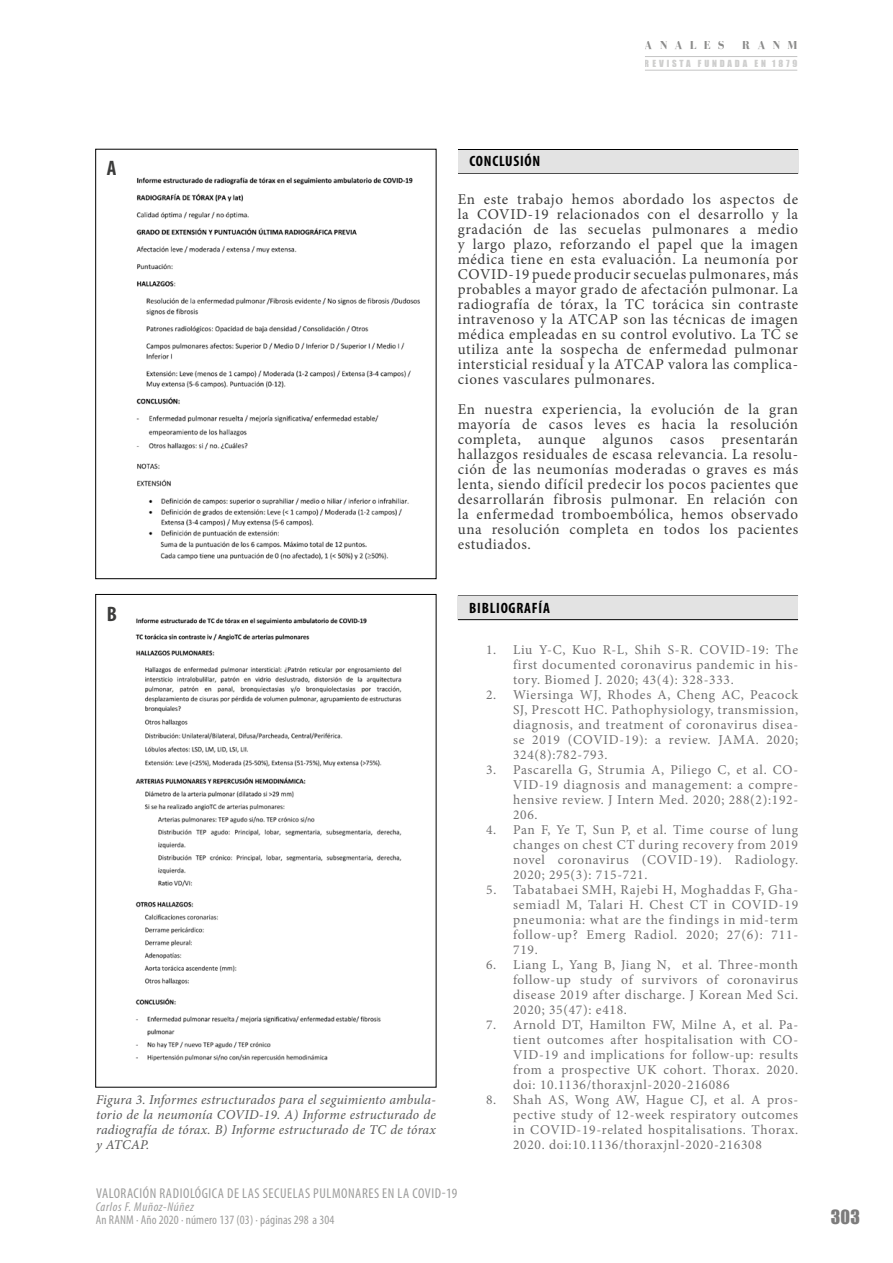
<style>
.page{position:relative;width:893px;height:1263px;background:#fff}
.page>*{position:absolute;margin:0;border:0;box-sizing:border-box;transform-origin:0 0}
.Letras-Figuras{font:700 condensed 21px "Myriad Pro";color:#3c3c3b}
.t1{font:18px "Impact";color:#7c7b7b}
.Anales{font:15px/15px "Minion Pro";letter-spacing:.04em;color:#3c3c3b;text-align:justify}
.t2{font:700 condensed 15px "Myriad Pro";letter-spacing:.05em;color:#000}
.t3{font:condensed 14.25px "Myriad Pro";letter-spacing:.04em;color:#9d9d9c}
.t4{font:13.5px/15px "Minion Pro";letter-spacing:.05em;color:#706f6f;text-align:justify}
.t5{font:italic 13.5px/15px "Minion Pro";letter-spacing:.015em;color:#575756;text-align:justify}
.t6{font:condensed 12.75px "Myriad Pro";letter-spacing:.01em;color:#9d9d9c}
.t7{font:italic condensed 12.75px "Myriad Pro";letter-spacing:.05em;color:#9d9d9c}
.t8{font:700 12px "Bodoni FLF";letter-spacing:.6em;color:#3c3c3b}
.t9{font:9px "Impact";letter-spacing:.315em;color:#9d9d9c}
</style>
<div class="page">
<hr style="left:645px;top:56px;width:152px;height:1px;background:#9d9d9c">
<hr style="left:645px;top:70px;width:152px;height:1px;background:#9d9d9c">
<hr style="left:458px;top:619px;width:340px;height:1px;background:#000">
<div style="left:458px;top:596px;width:340px;height:23px;background:#e3e3e3"></div>
<img style="left:136px;top:177px;width:284px;height:383px">
<div style="left:95px;top:149px;width:341px;height:430px;border:1px solid #000"></div>
<hr style="left:458px;top:149px;width:340px;height:1px;background:#000">
<hr style="left:458px;top:173px;width:340px;height:1px;background:#000">
<div style="left:458px;top:150px;width:340px;height:23px;background:#e3e3e3"></div>
<img style="left:135px;top:618px;width:267px;height:443px">
<p class="t8" style="left:645px;top:39px;width:81px">ANALES</p>
<p class="t8" style="left:742px;top:39px;width:57px">RANM</p>
<p class="t9" style="left:645px;top:56px;width:154px">REVISTA FUNDADA EN 1879</p>
<p class="Letras-Figuras" style="left:107px;top:155px;width:11px">A</p>
<p class="Letras-Figuras" style="left:107px;top:601px;width:12px">B</p>
<p class="t5" style="left:96px;top:1092px;width:341px">Figura 3. Informes estructurados para el seguimiento ambula&shy;torio de la neumonía COVID-19. A) Informe estructurado de radiografía de tórax. B) Informe estructurado de TC de tórax y ATCAP.</p>
<p class="t2" style="left:469px;top:152px;width:72px">CONCLUSIÓN</p>
<p class="Anales" style="left:458px;top:192px;width:342px">En este trabajo hemos abordado los aspectos de la COVID-19 relacionados con el desarrollo y la gradación de las secuelas pulmonares a medio y largo plazo, reforzando el papel que la imagen médica tiene en esta evaluación. La neumonía por COVID-19 puede producir secuelas pulmonares, más probables a mayor grado de afectación pulmonar. La radiografía de tórax, la TC torácica sin contraste intravenoso y la ATCAP son las técnicas de imagen médica empleadas en su control evolutivo. La TC se utiliza ante la sospecha de enfermedad pulmonar intersticial residual y la ATCAP valora las complica&shy;ciones vasculares pulmonares.</p>
<p class="Anales" style="left:458px;top:402px;width:342px">En nuestra experiencia, la evolución de la gran mayoría de casos leves es hacia la resolución completa, aunque algunos casos presentarán hallazgos residuales de escasa relevancia. La resolu&shy;ción de las neumonías moderadas o graves es más lenta, siendo difícil predecir los pocos pacientes que desarrollarán fibrosis pulmonar. En relación con la enfermedad tromboembólica, hemos observado una resolución completa en todos los pacientes estudiados.</p>
<p class="t2" style="left:469px;top:598px;width:82px">BIBLIOGRAFÍA</p>
<p class="t4" style="left:513px;top:642px;width:287px;text-indent:-27px">1. Liu Y-C, Kuo R-L, Shih S-R. COVID-19: The first documented coronavirus pandemic in his&shy;tory. Biomed J. 2020; 43(4): 328-333.</p>
<p class="t4" style="left:513px;top:687px;width:287px;text-indent:-27px">2. Wiersinga WJ, Rhodes A, Cheng AC, Peacock SJ, Prescott HC. Pathophysiology, transmission, diagnosis, and treatment of coronavirus disea&shy;se 2019 (COVID-19): a review. JAMA. 2020; 324(8):782-793.</p>
<p class="t4" style="left:513px;top:762px;width:287px;text-indent:-27px">3. Pascarella G, Strumia A, Piliego C, et al. CO-VID-19 diagnosis and management: a compre&shy;hensive review. J Intern Med. 2020; 288(2):192- 206.</p>
<p class="t4" style="left:513px;top:822px;width:287px;text-indent:-27px">4. Pan F, Ye T, Sun P, et al. Time course of lung changes on chest CT during recovery from 2019 novel coronavirus (COVID-19). Radiology.<br>2020; 295(3): 715-721.</p>
<p class="t4" style="left:513px;top:882px;width:287px;text-indent:-27px">5. Tabatabaei SMH, Rajebi H, Moghaddas F, Gha&shy;semiadl M, Talari H. Chest CT in COVID-19 pneumonia: what are the findings in mid-term follow-up? Emerg Radiol. 2020; 27(6): 711- 719.</p>
<p class="t4" style="left:513px;top:957px;width:287px;text-indent:-27px">6. Liang L, Yang B, Jiang N, et al. Three-month follow-up study of survivors of coronavirus disease 2019 after discharge. J Korean Med Sci.<br>2020; 35(47): e418.</p>
<p class="t4" style="left:513px;top:1017px;width:287px;text-indent:-27px">7. Arnold DT, Hamilton FW, Milne A, et al. Pa&shy;tient outcomes after hospitalisation with CO-VID-19 and implications for follow-up: results from a prospective UK cohort. Thorax. 2020. doi: 10.1136/thoraxjnl-2020-216086</p>
<p class="t4" style="left:513px;top:1092px;width:287px;text-indent:-27px">8. Shah AS, Wong AW, Hague CJ, et al. A pros&shy;pective study of 12-week respiratory outcomes in COVID-19-related hospitalisations. Thorax.<br>2020. doi:10.1136/thoraxjnl-2020-216308</p>
<p class="t3" style="left:96px;top:1184px;width:363px">VALORACIÓN RADIOLÓGICA DE LAS SECUELAS PULMONARES EN LA COVID-19</p>
<p class="t7" style="left:96px;top:1199px;width:100px">Carlos F. Muñoz-Núñez</p>
<p class="t6" style="left:96px;top:1212px;width:240px">An RANM · Año 2020 · número 137 (03) · páginas 298 a 304</p>
<h2 class="t1" style="left:831px;top:1203px;width:31px">303</h2>
</div>
